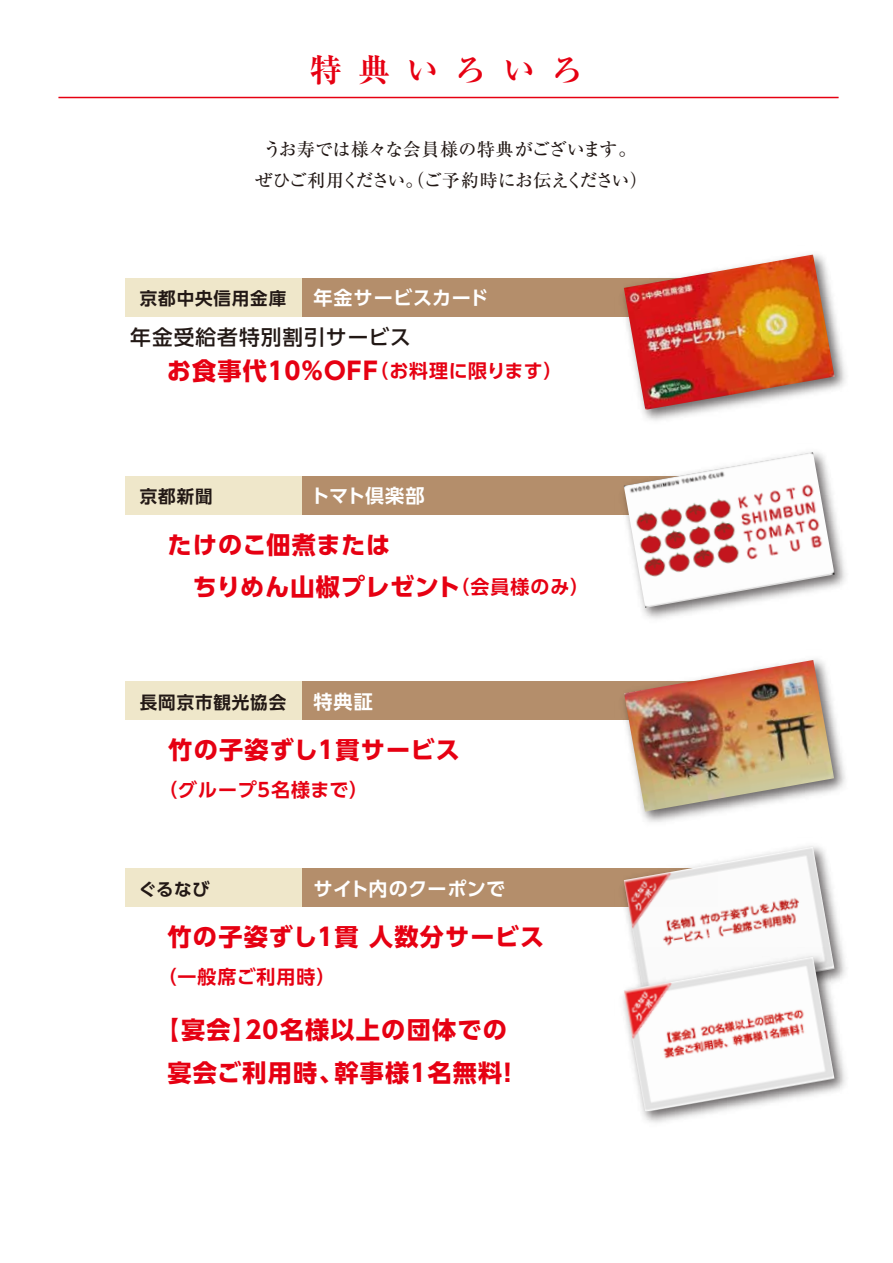
<style>
.page{position:relative;width:893px;height:1263px;background:#fff}
.page>*{position:absolute;margin:0;border:0;box-sizing:border-box;transform-origin:0 0}
.t1{font:700 32.25px "Ryumin Pro";letter-spacing:.5em;color:#e60012}
.t2{font:700 24.15px/42.3px "UD Shin Go Pro";letter-spacing:.05em;color:#e60012;text-align:center}
.t3{font:700 24.15px/42.3px "UD Shin Go Pro";letter-spacing:.025em;color:#e60012}
.t4{font:500 20.7px "UD Shin Go Pro";letter-spacing:.05em;color:#221815}
.t5{font:700 19.05px "UD Shin Go Pro De";letter-spacing:.02em;color:#fff}
.t6{font:700 18.9px "UD Shin Go Pro De";letter-spacing:.05em;color:#e60012}
.t7{font:500 18px/31.5px "Ryumin Pro";letter-spacing:-.015em;color:#221815;text-align:center}
.t8{font:700 17.55px "UD Shin Go Pro De";letter-spacing:.05em;color:#221815}
.s1{font-family:"UD Shin Go Pro De";font-size:18.9px}
</style>
<div class="page">
<hr style="left:58px;top:97px;width:780px;height:1px;background:#e60012">
<div style="left:126px;top:278px;width:592px;height:38px;background:#efe7ca"></div>
<div style="left:302px;top:278px;width:416px;height:38px;background:#b48e6b"></div>
<img style="left:615px;top:254px;width:231px;height:167px">
<img style="left:624px;top:255px;width:210px;height:155px">
<div style="left:126px;top:476px;width:592px;height:38px;background:#efe7ca"></div>
<div style="left:302px;top:476px;width:416px;height:38px;background:#b48e6b"></div>
<img style="left:615px;top:494px;width:231px;height:125px">
<img style="left:624px;top:452px;width:210px;height:156px">
<div style="left:126px;top:682px;width:592px;height:38px;background:#efe7ca"></div>
<div style="left:302px;top:682px;width:416px;height:38px;background:#b48e6b"></div>
<div style="left:126px;top:869px;width:592px;height:38px;background:#efe7ca"></div>
<div style="left:302px;top:869px;width:416px;height:38px;background:#b48e6b"></div>
<img style="left:615px;top:659px;width:230px;height:163px">
<img style="left:624px;top:660px;width:210px;height:152px">
<img style="left:615px;top:846px;width:227px;height:101px">
<img style="left:624px;top:847px;width:210px;height:100px">
<img style="left:623px;top:947px;width:223px;height:176px">
<img style="left:624px;top:957px;width:210px;height:155px">
<h1 class="t1" style="left:310px;top:45px;width:276px">特典いろいろ</h1>
<p class="t7" style="left:255px;top:132px;width:394px">うお寿では様々な会員様の特典がございます。ぜひご利用ください。（ご予約時にお伝えください）</p>
<p class="t8" style="left:140px;top:284px;width:148px">京都中央信用金庫</p>
<p class="t5" style="left:314px;top:282px;width:176px">年金サービスカード</p>
<p class="t4" style="left:130px;top:320px;width:282px">年金受給者特別割引サービス</p>
<p class="t2" style="left:167px;top:349px;width:397px">お食事代１０％OFF<span class="s1">（お料理に限ります）</span></p>
<p class="t8" style="left:140px;top:482px;width:74px">京都新聞</p>
<p class="t5" style="left:311px;top:480px;width:115px">トマト倶楽部</p>
<p class="t3" style="left:168px;top:523px;width:423px">たけのこ佃煮または<br>　ちりめん山椒プレゼント<span class="s1">（会員様のみ）</span></p>
<p class="t8" style="left:140px;top:688px;width:148px">長岡京市観光協会</p>
<p class="t5" style="left:314px;top:686px;width:61px">特典証</p>
<p class="t2" style="left:168px;top:728px;width:293px">竹の子姿ずし1貫サービス</p>
<p class="t6" style="left:159px;top:775px;width:211px">（グループ5名様まで）</p>
<p class="t8" style="left:139px;top:875px;width:72px">ぐるなび</p>
<p class="t5" style="left:313px;top:873px;width:193px">サイト内のクーポンで</p>
<p class="t2" style="left:167px;top:915px;width:378px">竹の子姿ずし1貫 人数分サービス</p>
<p class="t6" style="left:158px;top:961px;width:179px">（一般席ご利用時）</p>
<p class="t2" style="left:155px;top:1008px;width:366px">【宴会】20名様以上の団体での宴会ご利用時、幹事様1名無料！</p>
</div>
